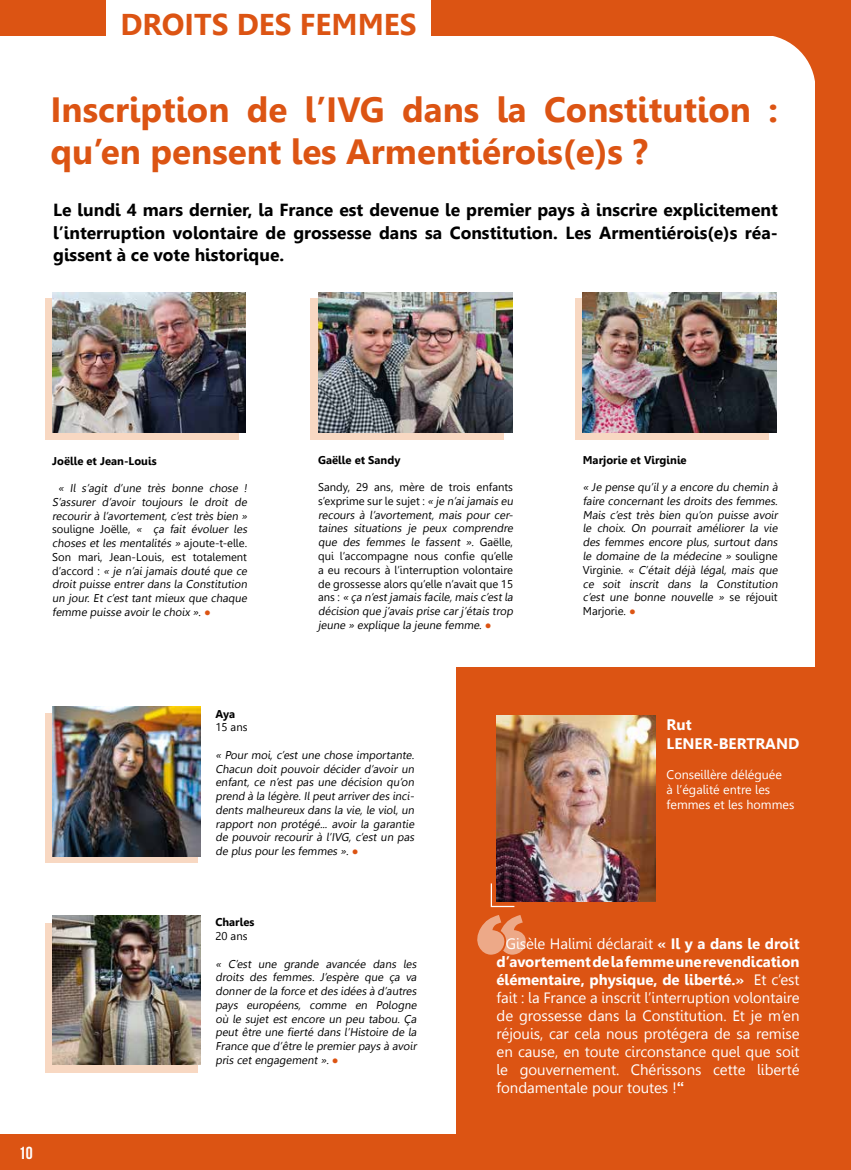
<style>
.page{position:relative;width:851px;height:1170px;background:#fff}
.page>*{position:absolute;margin:0;border:0;box-sizing:border-box;transform-origin:0 0}
.t1{font:700 35px/42px "Leelawadee";color:#dc5413}
.t2{font:700 30px "Leelawadee";color:#dc5413}
.t3{font:700 17.5px/22.5px "Leelawadee";color:#000;text-align:justify}
.t4{font:700 17.5px "Bebas Neue";color:#fff}
.t5{font:700 15.25px/18.2px "Leelawadee";color:#fff}
.t6{font:15px/18px "Leelawadee";letter-spacing:-.005em;color:#fff;text-align:justify}
.t7{font:12.5px/15px "Leelawadee";color:#fff}
.t8{font:11.25px/13.8px "Leelawadee";color:#000}
.t9{font:700 11.25px "Leelawadee";color:#000}
.s1{font-family:"Impact";color:#dc5413}
.s2{font-weight:700}
.s3{font-family:"Arial Rounded MT Bold"}
</style>
<div class="page">
<div style="left:45px;top:923px;width:152px;height:149px;background:#f8d8c2"></div>
<div style="left:45px;top:713px;width:152px;height:149px;background:#f8d8c2"></div>
<div style="left:310px;top:298px;width:194px;height:141px;background:#f8d8c2"></div>
<div style="left:45px;top:298px;width:193px;height:141px;background:#f8d8c2"></div>
<div style="left:575px;top:298px;width:193px;height:141px;background:#f8d8c2"></div>
<hr style="left:850px;top:0;width:1px;height:36px;background:#304871">
<div style="left:0;top:1134px;width:850px;height:35px;background:#dc5413"></div>
<div style="left:0;top:0;width:850px;height:36px;background:#dc5413"></div>
<div style="left:815px;top:0;width:35px;height:1152px;background:#dc5413"></div>
<div style="left:106px;top:0;width:325px;height:38px;background:#fff"></div>
<svg style="left:773px;top:36px;width:42px;height:45px"></svg>
<div style="left:455px;top:667px;width:367px;height:467px;background:#dc5413"></div>
<img style="left:496px;top:715px;width:160px;height:186px">
<img style="left:319px;top:292px;width:193px;height:140px">
<img style="left:582px;top:292px;width:194px;height:140px">
<img style="left:52px;top:292px;width:193px;height:140px">
<img style="left:52px;top:706px;width:148px;height:150px">
<img style="left:52px;top:915px;width:148px;height:149px">
<svg style="left:490px;top:882px;width:25px;height:25px"></svg>
<svg style="left:477px;top:915px;width:49px;height:39px"></svg>
<h2 class="t2" style="left:120px;top:7px;width:298px">DROITS DES FEMMES</h2>
<h1 class="t1" style="left:50px;top:89px;width:728px">Inscription de l’IVG dans la Constitution : qu’en pensent les Armentiérois(e)s ?</h1>
<h3 class="t3" style="left:53px;top:199px;width:726px">Le lundi 4 mars dernier, la France est devenue le premier pays à inscrire explicitement l’interruption volontaire de grossesse dans sa Constitution. Les Armentiérois(e)s réa&shy;gissent à ce vote historique.</h3>
<p class="t9" style="left:52px;top:454px;width:106px">Joëlle et Jean-Louis</p>
<p class="t8" style="left:52px;top:481px;width:198px;text-indent:6px">« Il s’agit d’une très bonne chose !<br>S’assurer d’avoir toujours le droit de recourir à l’avortement, c’est très bien » souligne Joëlle, « ça fait évoluer les choses et les mentalités » aj o u te - t- e l le .<br>Son mari, Jean-Louis, est totalement d ’a cco rd : « je n’ai jamais douté que ce droit puisse entrer dans la Constitution un jour. Et c’est tant mieux que chaque femme puisse avoir le choix ». <span class="s1">●</span></p>
<p class="t9" style="left:318px;top:453px;width:84px">Gaëlle et Sandy</p>
<p class="t8" style="left:318px;top:480px;width:198px">Sandy, 29 ans, mère de trois enfants s’exprime sur le sujet : «je n’ai jamais eu recours à l’avortement, mais pour cer&shy;taines situations je peux comprendre que des femmes le fassent ». G a ë l le, qui l’accompagne nous confie qu’elle a eu recours à l’interruption volontaire de grossesse alors qu’elle n’avait que 15 a n s : « ça n’est jamais facile, mais c’est la décision que j ’avais prise car j ’étais trop jeune » explique la jeune femme. <span class="s1">●</span></p>
<p class="t9" style="left:582px;top:453px;width:105px">Marjorie et Virginie</p>
<p class="t8" style="left:582px;top:480px;width:198px">« Je pense qu’il y a encore du chemin à faire concernant les droits des femmes.<br>Mais c’est très bien qu’on puisse avoir le choix. On pourrait améliorer la vie des femmes encore plus, surtout dans le domaine de la médecine » s o u lig n e Vi rg i n ie . « C’était déjà légal, mais que ce soit inscrit dans la Constitution c’est une bonne nouvelle » s e réj o u it Marjorie. <span class="s1">●</span></p>
<h3 class="t4" style="left:19px;top:1142px;width:15px">10</h3>
<p class="t9" style="left:215px;top:707px;width:21px">Aya</p>
<p class="t8" style="left:215px;top:720px;width:34px">15 ans</p>
<p class="t8" style="left:215px;top:748px;width:202px;text-align:justify">« Pour moi, c’est une chose importante.<br>Chacun doit pouvoir décider d’avoir un enfant, ce n’est pas une décision qu’on prend à la légère. Il peut arriver des inci&shy;dents malheureux dans la vie, le viol, un rapport non protégé... avoir la garantie de pouvoir recourir à l’IVG, c’est un pas de plus pour les femmes ». <span class="s1">●</span></p>
<p class="t9" style="left:215px;top:915px;width:40px">Charles</p>
<p class="t8" style="left:215px;top:929px;width:34px">20 ans</p>
<p class="t8" style="left:215px;top:956px;width:204px;text-align:justify">« C’est une grande avancée dans les droits des femmes. J’espère que ça va donner de la force et des idées à d’autres pays européens, comme en Pologne où le sujet est encore un peu tabou. Ça peut être une fierté dans l’Histoire de la France que d’être le premier pays à avoir pris cet engagement ». <span class="s1">●</span></p>
<h3 class="t5" style="left:666px;top:716px;width:134px">Rut<br>LENER-BERTRAND</h3>
<p class="t7" style="left:666px;top:766px;width:129px">Conseillère déléguée<br>à l’égalité entre les femmes et les hommes</p>
<p class="t6" style="left:496px;top:934px;width:304px;text-indent:9px">Gisèle Halimi déclarait <span class="s2">« Il y a dans le droit d’avortement de la femme une revendication élémentaire, physique, de liberté.»</span> Et c’est fait : la France a inscrit l’interruption volontaire de grossesse dans la Constitution. Et je m’en réjouis, car cela nous protégera de sa remise en cause, en toute circonstance quel que soit le gouvernement. Chérissons cette liberté fondamentale pour toutes !<span class="s3">‘‘</span></p>
</div>
